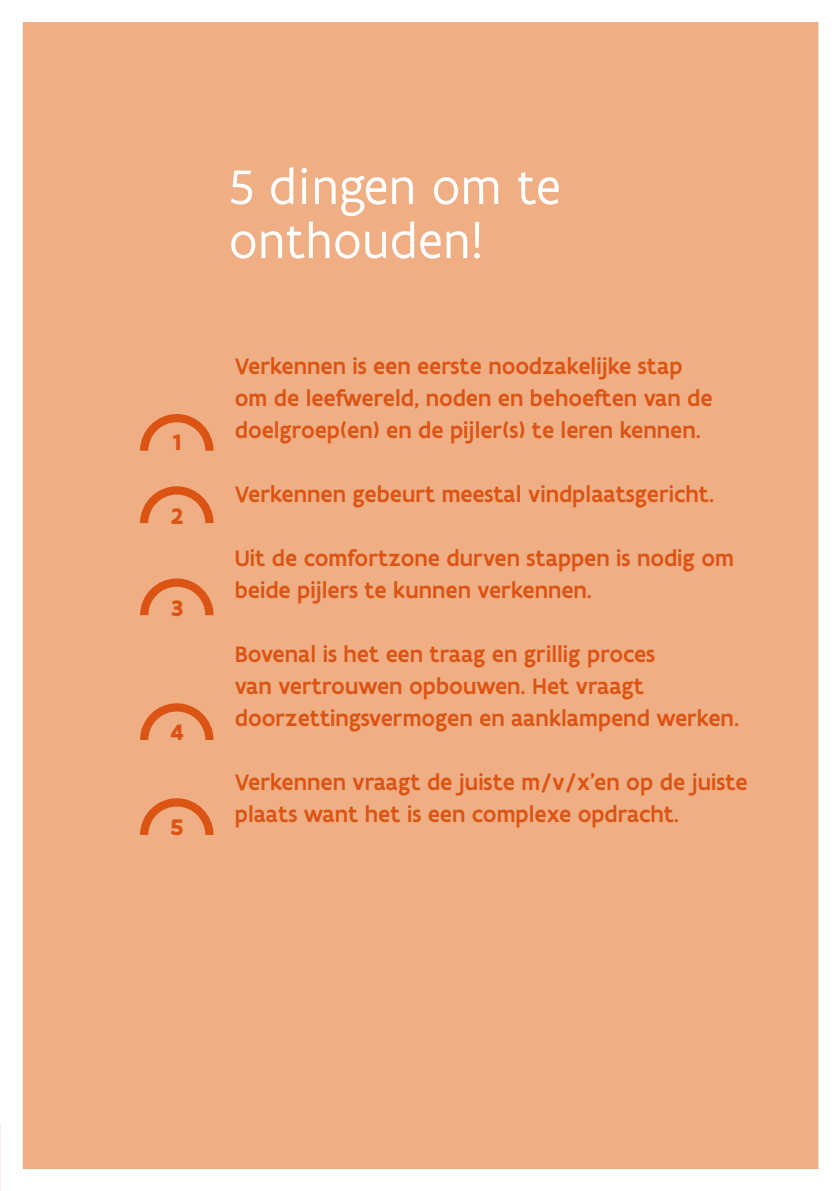
<style>
.page{position:relative;width:840px;height:1191px;background:#fff}
.page>*{position:absolute;margin:0;border:0;box-sizing:border-box;transform-origin:0 0}
._5_dingen_titel{font:52px/54px "Flanders Art Sans";color:#fff}
._5_dingen_tekst{font:500 24px/32px "Flanders Art Sans";color:#dc5413}
.t1{font:700 24px "Flanders Art Sans";color:#dc5413}
</style>
<div class="page">
<div style="left:12px;top:11px;width:817px;height:1169px;background:#efae84"></div>
<div style="left:1px;top:0;width:838px;height:1191px;border:22px solid #fff"></div>
<svg style="left:140px;top:414px;width:73px;height:37px"></svg>
<svg style="left:140px;top:486px;width:73px;height:37px"></svg>
<svg style="left:140px;top:578px;width:73px;height:37px"></svg>
<svg style="left:140px;top:703px;width:73px;height:37px"></svg>
<svg style="left:140px;top:798px;width:73px;height:37px"></svg>
<p class="t1" style="left:172px;top:427px;width:11px">1</p>
<p class="t1" style="left:170px;top:500px;width:14px">2</p>
<p class="t1" style="left:170px;top:592px;width:14px">3</p>
<p class="t1" style="left:170px;top:717px;width:15px">4</p>
<p class="t1" style="left:170px;top:812px;width:15px">5</p>
<p class="_5_dingen_titel" style="left:229px;top:161px;width:332px">5 dingen om te onthouden!</p>
<p class="_5_dingen_tekst" style="left:235px;top:350px;width:479px">Verkennen is een eerste noodzakelijke stap om de leefwereld, noden en behoeften van de doelgroep(en) en de pijler(s) te leren kennen.</p>
<p class="_5_dingen_tekst" style="left:235px;top:478px;width:480px">Verkennen gebeurt meestal vindplaatsgericht.</p>
<p class="_5_dingen_tekst" style="left:235px;top:542px;width:500px">Uit de comfortzone durven stappen is nodig om beide pijlers te kunnen verkennen.</p>
<p class="_5_dingen_tekst" style="left:235px;top:638px;width:505px">Bovenal is het een traag en grillig proces<br>van vertrouwen opbouwen. Het vraagt doorzettingsvermogen en aanklampend werken.</p>
<p class="_5_dingen_tekst" style="left:235px;top:766px;width:514px">Verkennen vraagt de juiste m/v/x’en op de juiste plaats want het is een complexe opdracht.</p>
</div>
